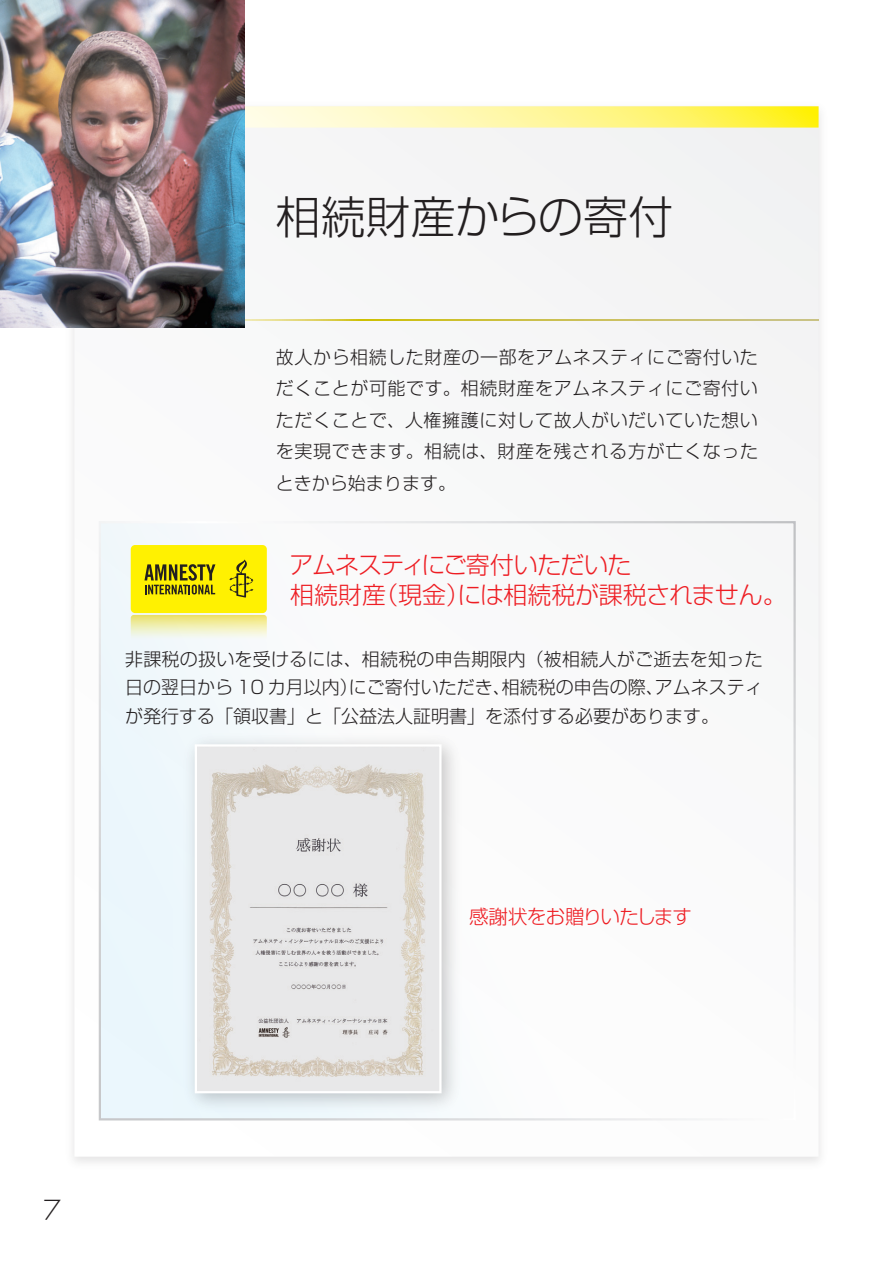
<style>
.page{position:relative;width:893px;height:1263px;background:#fff}
.page>*{position:absolute;margin:0;border:0;box-sizing:border-box;transform-origin:0 0}
.t1{font:300 45px "Shin Go Pro";color:#231f20}
.t2{font:300 27px "Futura";color:#231f20;scale:1.15 1}
.t3{font:300 24px/30.2px "Shin Go Pro";letter-spacing:-.02em;color:#ee1d23}
.t4{font:300 19.5px "Shin Go Pro";letter-spacing:-.03em;color:#ee1d23}
.t5{font:300 18px/31.5px "Shin Go Pro";color:#231f20;text-align:justify}
</style>
<div class="page">
<div style="left:74px;top:128px;width:745px;height:1029px;background:#f6f7f7"></div>
<svg style="left:245px;top:106px;width:574px;height:22px;background:#fef797"></svg>
<svg style="left:102px;top:524px;width:691px;height:593px"></svg>
<svg style="left:245px;top:319px;width:574px;height:1px"></svg>
<img style="left:0;top:0;width:245px;height:327px">
<img style="left:174px;top:724px;width:295px;height:399px">
<img style="left:198px;top:747px;width:241px;height:343px">
<div style="left:195px;top:744px;width:247px;height:349px;border:2px solid #fff"></div>
<div style="left:131px;top:545px;width:136px;height:68px;background:#fff101;border-radius:4px"></div>
<svg style="left:131px;top:615px;width:136px;height:35px"></svg>
<svg style="left:144px;top:564px;width:71px;height:30px"></svg>
<svg style="left:229px;top:559px;width:24px;height:38px"></svg>
<h1 class="t1" style="left:276px;top:180px;width:399px">相続財産からの寄付</h1>
<p class="t5" style="left:276px;top:339px;width:483px">故人から相続した財産の一部をアムネスティにご寄付いただくことが可能です。相続財産をアムネスティにご寄付いただくことで、人権擁護に対して故人がいだいていた想いを実現できます。相続は、財産を残される方が亡くなったときから始まります。</p>
<h3 class="t3" style="left:290px;top:547px;width:499px">アムネスティにご寄付いただいた<br>相続財産（現金）には相続税が課税されません。</h3>
<p class="t5" style="left:125px;top:643px;width:639px;line-height:28.5px">非課税の扱いを受けるには、相続税の申告期限内（被相続人がご逝去を知った日の翌日から 10 カ月以内）にご寄付いただき、相続税の申告の際、アムネスティが発行する「領収書」と「公益法人証明書」を添付する必要があります。</p>
<p class="t4" style="left:469px;top:901px;width:224px">感謝状をお贈りいたします</p>
<h2 class="t2" style="left:43px;top:1192px;width:18px">7</h2>
</div>
